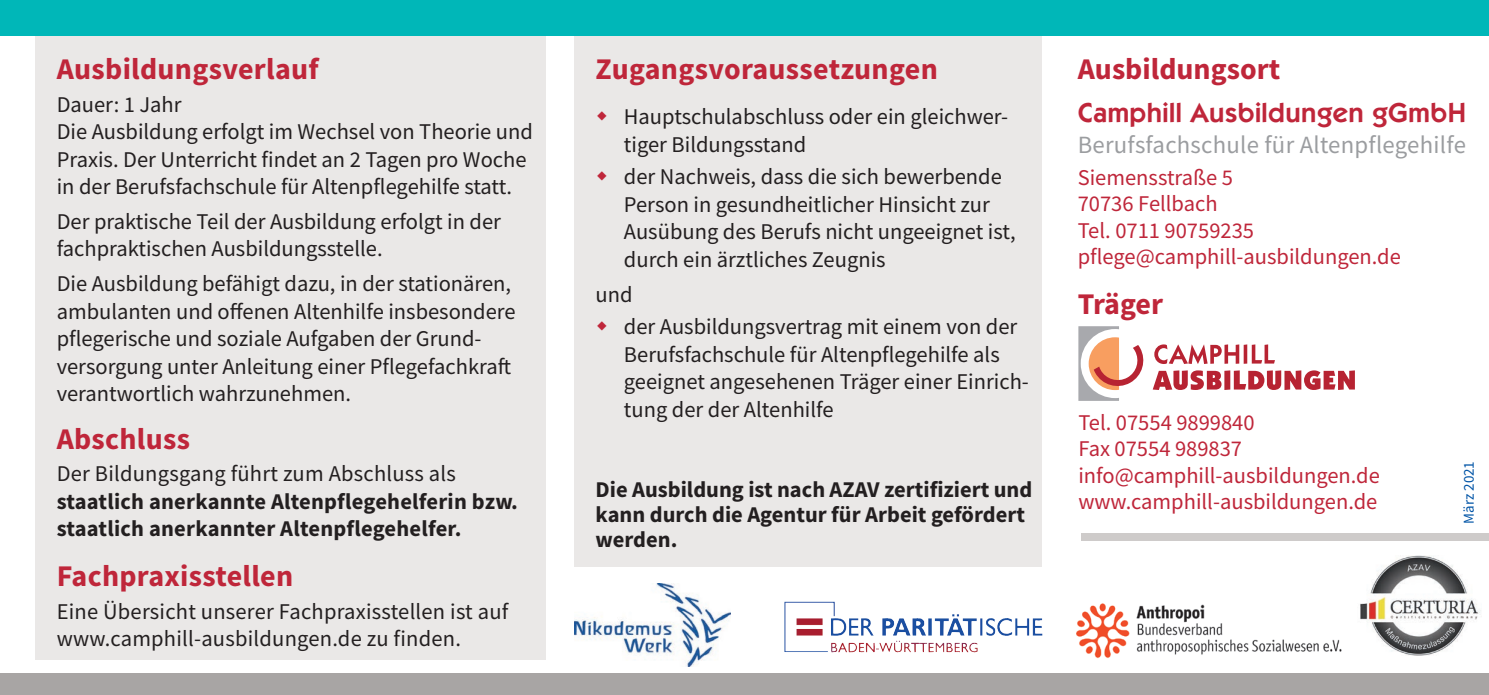
<style>
.page{position:relative;width:1489px;height:695px;background:#fff}
.page>*{position:absolute;margin:0;border:0;box-sizing:border-box;transform-origin:0 0}
.t1{font:700 30px "Source Sans Pro";letter-spacing:.01em;color:#bf263a}
.t2{font:600 27.5px "Itc Kabel";letter-spacing:.015em;color:#bf263a}
.t3{font:24.75px "Source Sans Pro";letter-spacing:.01em;color:#9b9da0}
.t4{font:22.5px/27.5px "Source Sans Pro";color:#231f20}
.t5{font:700 22.5px/25px "Source Sans Pro";color:#231f20}
.t6{font:22.5px "Source Sans Pro";color:#bf263a}
.t7{font:15px "Source Sans Pro";color:#0154a6}
</style>
<div class="page">
<img style="left:1360px;top:555px;width:121px;height:100px">
<div style="left:574px;top:23px;width:468px;height:543px;background:#eae8e7"></div>
<div style="left:35px;top:23px;width:511px;height:636px;background:#eae8e7"></div>
<div style="left:0;top:673px;width:1488px;height:21px;background:#a8a5a4"></div>
<div style="left:0;top:0;width:1488px;height:35px;background:#00b7b8"></div>
<img style="left:574px;top:583px;width:156px;height:83px">
<div style="left:1081px;top:533px;width:407px;height:8px;background:#cecbca"></div>
<img style="left:1076px;top:603px;width:266px;height:56px">
<img style="left:784px;top:601px;width:228px;height:51px">
<svg style="left:1154px;top:344px;width:85px;height:20px"></svg>
<svg style="left:1243px;top:344px;width:4px;height:20px"></svg>
<svg style="left:1251px;top:344px;width:23px;height:19px"></svg>
<svg style="left:1152px;top:370px;width:69px;height:20px"></svg>
<div style="left:1224px;top:370px;width:6px;height:20px;background:#b72332"></div>
<svg style="left:1233px;top:370px;width:121px;height:20px"></svg>
<svg style="left:1078px;top:326px;width:66px;height:75px"></svg>
<p class="t1" style="left:57px;top:49px;width:263px">Ausbildungsverlauf</p>
<p class="t4" style="left:57px;top:90px;width:126px">Dauer: 1 Jahr</p>
<p class="t4" style="left:57px;top:118px;width:478px">Die Ausbildung erfolgt im Wechsel von Theorie und<br>Praxis. Der Unterricht findet an 2 Tagen pro Woche in der Berufsfachschule für Altenpflegehilfe statt.</p>
<p class="t4" style="left:57px;top:207px;width:446px">Der praktische Teil der Ausbildung erfolgt in der fachpraktischen Ausbildungsstelle.</p>
<p class="t4" style="left:57px;top:270px;width:460px">Die Ausbildung befähigt dazu, in der stationären, ambulanten und offenen Altenhilfe insbesondere pflegerische und soziale Aufgaben der Grund-</p>
<p class="t4" style="left:57px;top:352px;width:456px">versorgung unter Anleitung einer Pflegefachkraft verantwortlich wahrzunehmen.</p>
<p class="t1" style="left:57px;top:418px;width:135px">Abschluss</p>
<p class="t4" style="left:57px;top:460px;width:400px">Der Bildungsgang führt zum Abschluss als</p>
<p class="t5" style="left:57px;top:488px;width:462px">staatlich anerkannte Altenpflegehelferin bzw.</p>
<p class="t5" style="left:57px;top:516px;width:406px">staatlich anerkannter Altenpflegehelfer.</p>
<p class="t1" style="left:57px;top:556px;width:238px">Fachpraxisstellen</p>
<p class="t4" style="left:57px;top:597px;width:453px">Eine Übersicht unserer Fachpraxisstellen ist auf www.camphill-ausbildungen.de zu finden.</p>
<p class="t1" style="left:595px;top:49px;width:344px">Zugangsvoraussetzungen</p>
<p class="t4" style="left:624px;top:103px;width:386px">Hauptschulabschluss oder ein gleichwer-</p>
<p class="t4" style="left:624px;top:130px;width:184px">tiger Bildungsstand</p>
<p class="t4" style="left:624px;top:163px;width:393px">der Nachweis, dass die sich bewerbende Person in gesundheitlicher Hinsicht zur Ausübung des Berufs nicht ungeeignet ist, durch ein ärztliches Zeugnis</p>
<p class="t4" style="left:595px;top:280px;width:39px">und</p>
<p class="t4" style="left:624px;top:312px;width:406px">der Ausbildungsvertrag mit einem von der<br>Berufsfachschule für Altenpflegehilfe als geeignet angesehenen Träger einer Einrich-</p>
<p class="t4" style="left:624px;top:395px;width:211px">tung der der Altenhilfe</p>
<p class="t5" style="left:595px;top:476px;width:438px">Die Ausbildung ist nach AZAV zertifiziert und kann durch die Agentur für Arbeit gefördert werden.</p>
<p class="t1" style="left:1077px;top:49px;width:204px">Ausbildungsort</p>
<p class="t2" style="left:1077px;top:97px;width:390px">Camphill Ausbildungen gGmbH</p>
<p class="t3" style="left:1077px;top:129px;width:390px">Berufsfachschule für Altenpflegehilfe</p>
<p class="t6" style="left:1077px;top:163px;width:157px">Siemensstraße 5</p>
<p class="t6" style="left:1077px;top:189px;width:141px">70736 Fellbach</p>
<p class="t6" style="left:1077px;top:216px;width:178px">Tel. 0711 90759235</p>
<p class="t6" style="left:1077px;top:242px;width:324px">pflege@camphill-ausbildungen.de</p>
<p class="t1" style="left:1077px;top:283px;width:87px">Träger</p>
<p class="t6" style="left:1078px;top:408px;width:178px">Tel. 07554 9899840</p>
<p class="t6" style="left:1078px;top:434px;width:165px">Fax 07554 989837</p>
<p class="t6" style="left:1078px;top:461px;width:303px">info@camphill-ausbildungen.de</p>
<p class="t6" style="left:1078px;top:487px;width:300px">www.camphill-ausbildungen.de</p>
<p class="t7" style="left:1458px;top:524px;width:64px;rotate:-90deg">März 2021</p>
</div>
